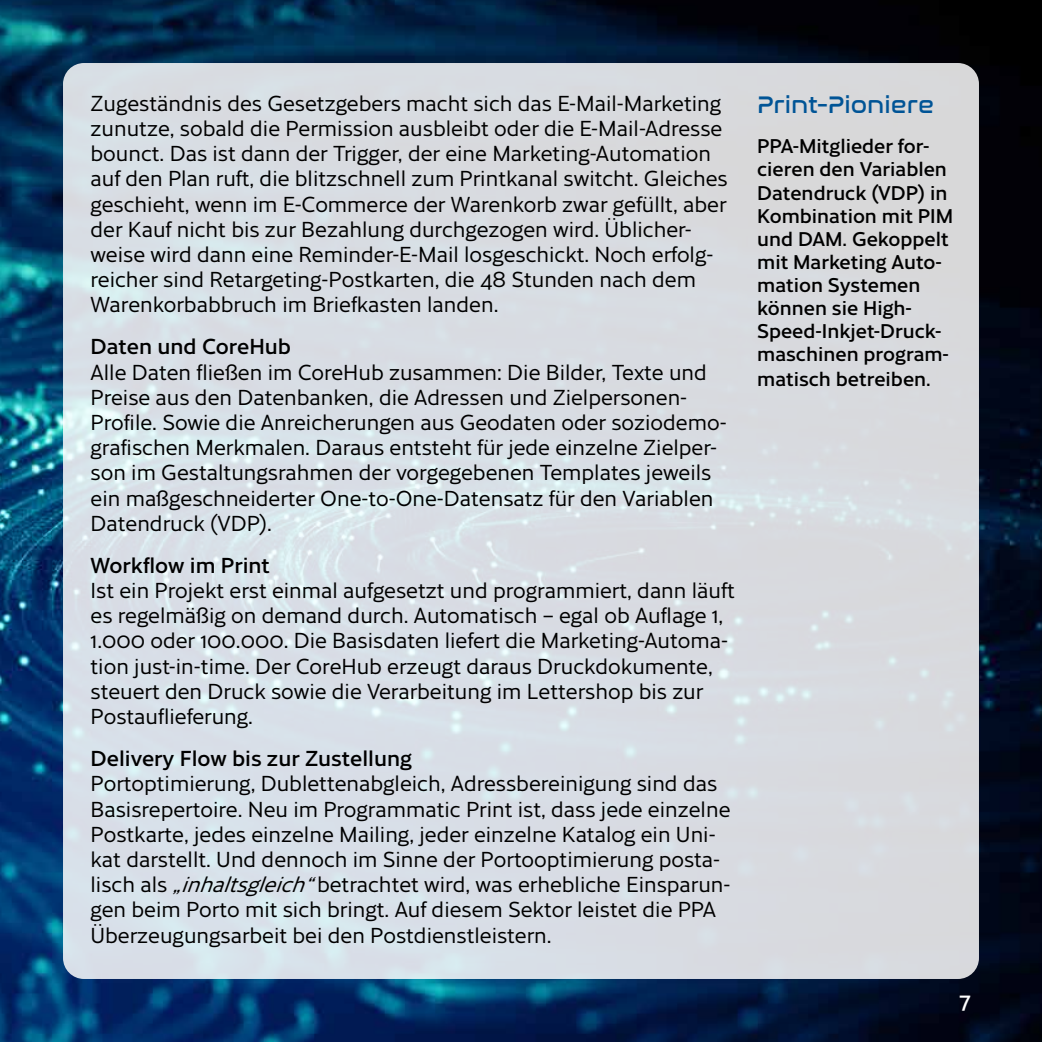
<style>
.page{position:relative;width:1042px;height:1042px;background:#fff}
.page>*{position:absolute;margin:0;border:0;box-sizing:border-box;transform-origin:0 0}
.t1{font:24.5px "Nasalization Rg";color:#005496}
.t2{font:21px/25.2px "Cresta";color:#000}
.t3{font:500 21px "Cresta";color:#000}
.t4{font:500 21px "Cresta";color:#fff}
.t5{font:500 19.25px/23.1px "Cresta";color:#000}
.s1{font-style:italic}
</style>
<div class="page">
<img style="left:0;top:0;width:1042px;height:1042px">
<div style="left:63px;top:63px;width:916px;height:916px;background:#d8dce3;border-radius:21px"></div>
<p class="t2" style="left:91px;top:89px;width:638px">Zugeständnis des Gesetzgebers macht sich das E-Mail-Marketing zunutze, sobald die Permission ausbleibt oder die E-Mail-Adresse bounct. Das ist dann der Trigger, der eine Marketing-Automation auf den Plan ruft, die blitzschnell zum Printkanal switcht. Gleiches geschieht, wenn im E-Commerce der Warenkorb zwar gefüllt, aber der Kauf nicht bis zur Bezahlung durchgezogen wird. Üblicher&shy;weise wird dann eine Reminder-E-Mail losgeschickt. Noch erfolg&shy;reicher sind Retargeting-Postkarten, die 48 Stunden nach dem Warenkorbabbruch im Briefkasten landen.</p>
<p class="t3" style="left:91px;top:331px;width:202px">Daten und CoreHub</p>
<p class="t2" style="left:91px;top:358px;width:637px">Alle Daten fließen im CoreHub zusammen: Die Bilder, Texte und Preise aus den Datenbanken, die Adressen und Zielpersonen-Profile. Sowie die Anreicherungen aus Geodaten oder soziodemo&shy;grafischen Merkmalen. Daraus entsteht für jede einzelne Zielper&shy;son im Gestaltungsrahmen der vorgegebenen Templates jeweils ein maßgeschneiderter One-to-One-Datensatz für den Variablen Datendruck (VDP).</p>
<p class="t3" style="left:91px;top:549px;width:181px">Workflow im Print</p>
<p class="t2" style="left:91px;top:576px;width:646px">Ist ein Projekt erst einmal aufgesetzt und programmiert, dann läuft es regelmäßig on demand durch. Automatisch – egal ob Auflage 1, 1.000 oder 100.000. Die Basisdaten liefert die Marketing-Automa&shy;tion just-in-time. Der CoreHub erzeugt daraus Druckdokumente, steuert den Druck sowie die Verarbeitung im Lettershop bis zur Postauflieferung.</p>
<p class="t3" style="left:91px;top:742px;width:323px">Delivery Flow bis zur Zustellung</p>
<p class="t2" style="left:91px;top:769px;width:641px">Portoptimierung, Dublettenabgleich, Adressbereinigung sind das Basisrepertoire. Neu im Programmatic Print ist, dass jede einzelne Postkarte, jedes einzelne Mailing, jeder einzelne Katalog ein Uni&shy;kat darstellt. Und dennoch im Sinne der Portooptimierung posta&shy;lisch als <span class="s1">„inhaltsgleich“</span>betrachtet wird, was erhebliche Einsparun&shy;gen beim Porto mit sich bringt. Auf diesem Sektor leistet die PPA Überzeugungsarbeit bei den Postdienstleistern.</p>
<p class="t1" style="left:757px;top:83px;width:178px">Print-Pioniere</p>
<p class="t5" style="left:757px;top:133px;width:197px">PPA-Mitglieder for&shy;cieren den Variablen<br>Datendruck (VDP) in<br>Kombination mit PIM und DAM. Gekoppelt mit Marketing Auto&shy;mation Systemen können sie High-<br>Speed-Inkjet-Druck&shy;maschinen program-</p>
<p class="t5" style="left:757px;top:367px;width:175px">matisch betreiben.</p>
<p class="t4" style="left:959px;top:984px;width:13px">7</p>
</div>
